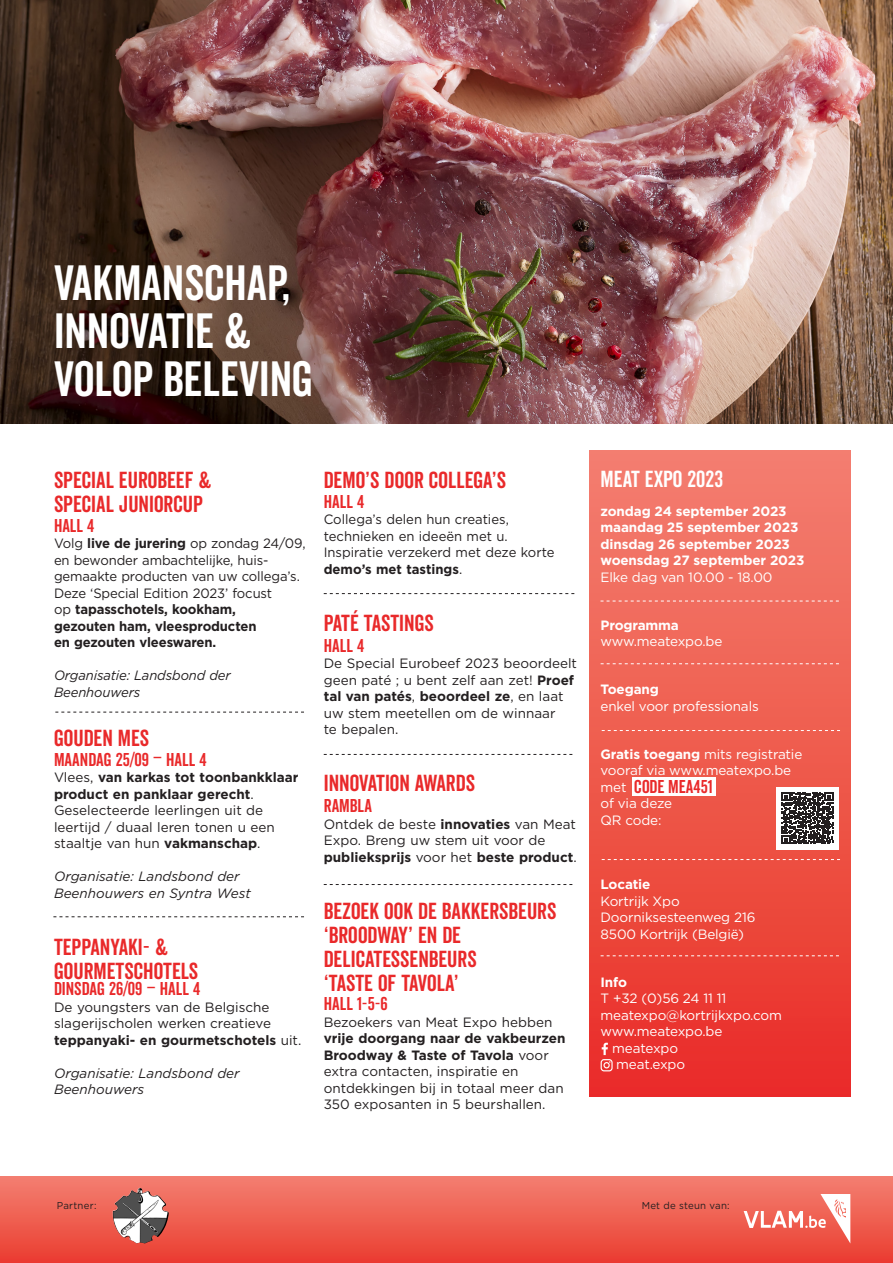
<style>
.page{position:relative;width:893px;height:1263px;background:#fff}
.page>*{position:absolute;margin:0;border:0;box-sizing:border-box;transform-origin:0 0}
.t1{font:48px/48px "Veneer Clean";color:#fff}
.Normaal{font:22.5px/24px "Veneer Clean";color:#e9292a}
.Normaal-2{font:22.5px "Veneer Clean";color:#fff}
.Normaal-3{font:18px "Veneer Clean";color:#e9292a}
.Normaal-4{font:13.5px/16.5px "Gotham";color:#231f20}
.t2{font:13.5px/16.5px "Gotham";letter-spacing:-.01em;color:#fff}
.Normaal-5{font:italic 13.5px/16.5px "Gotham";color:#231f20}
.t3{font:700 13.5px "Gotham";letter-spacing:-.01em;color:#fff}
.Normaal-6{font:9.9px "Gotham";letter-spacing:.03em;color:#231f20}
.s1{font-weight:700}
.s2{font-family:"Gotham";font-size:13.5px;color:#fff}
</style>
<div class="page">
<div style="left:0;top:1177px;width:893px;height:86px;background:linear-gradient(to bottom,#f38071,#ea3d31)"></div>
<img style="left:0;top:0;width:893px;height:423px">
<div style="left:589px;top:451px;width:261px;height:645px;background:linear-gradient(to bottom,#f38170,#e92f28)"></div>
<div style="left:632px;top:777px;width:84px;height:18px;background:#fff"></div>
<img style="left:113px;top:1188px;width:56px;height:55px">
<svg style="left:55px;top:712px;width:249px;height:1px"></svg>
<svg style="left:324px;top:884px;width:248px;height:1px"></svg>
<svg style="left:324px;top:754px;width:248px;height:1px"></svg>
<svg style="left:53px;top:916px;width:251px;height:1px"></svg>
<svg style="left:324px;top:593px;width:250px;height:1px"></svg>
<svg style="left:601px;top:663px;width:238px;height:1px"></svg>
<svg style="left:600px;top:601px;width:239px;height:1px"></svg>
<svg style="left:602px;top:859px;width:238px;height:1px"></svg>
<svg style="left:602px;top:730px;width:238px;height:1px"></svg>
<svg style="left:601px;top:955px;width:238px;height:1px"></svg>
<svg style="left:601px;top:1043px;width:12px;height:28px"></svg>
<svg style="left:744px;top:1194px;width:106px;height:49px"></svg>
<div style="left:776px;top:787px;width:63px;height:62px;background:#fff"></div>
<svg style="left:782px;top:792px;width:52px;height:52px"></svg>
<p class="t1" style="left:54px;top:258px;width:261px">VAKMANSCHAP,<br>INNOVATIE &amp;<br>VOLOP BELEVING</p>
<p class="Normaal" style="left:54px;top:468px;width:159px">SPECIAL EUROBEEF &amp;<br>SPECIAL JUNIORCUP</p>
<p class="Normaal-3" style="left:54px;top:514px;width:42px">HALL 4</p>
<p class="Normaal-4" style="left:54px;top:535px;width:253px">Volg <span class="s1">live de jurering</span> op zondag 24/09, en bewonder ambachtelijke, huis&shy;gemaakte producten van uw collega’s.<br>Deze ‘Special Edition 2023’ focust<br>op <span class="s1">tapasschotels, kookham,<br>gezouten ham, vleesproducten<br>en gezouten vleeswaren.</span></p>
<p class="Normaal-5" style="left:54px;top:667px;width:178px">Organisatie: Landsbond der<br>Beenhouwers</p>
<p class="Normaal" style="left:54px;top:726px;width:96px">GOUDEN MES</p>
<p class="Normaal-3" style="left:54px;top:748px;width:154px">MAANDAG 25/09 – HALL 4</p>
<p class="Normaal-4" style="left:54px;top:769px;width:246px">Vlees, <span class="s1">van karkas tot toonbankklaar product en panklaar gerecht</span>.<br>Geselecteerde leerlingen uit de leertijd / duaal leren tonen u een staaltje van hun <span class="s1">vakmanschap</span>.</p>
<p class="Normaal-5" style="left:54px;top:868px;width:198px">Organisatie: Landsbond der<br>Beenhouwers en Syntra West</p>
<p class="Normaal" style="left:54px;top:934px;width:146px">TEPPANYAKI- &amp;<br>GOURMETSCHOTELS</p>
<p class="Normaal-3" style="left:54px;top:978px;width:148px">DINSDAG 26/09 – HALL 4</p>
<p class="Normaal-4" style="left:54px;top:998px;width:249px">De youngsters van de Belgische slagerijscholen werken creatieve <span class="s1">teppanyaki- en gourmetschotels</span> uit.</p>
<p class="Normaal-5" style="left:54px;top:1064px;width:187px">Organisatie: Landsbond der<br>Beenhouwers</p>
<p class="Normaal" style="left:324px;top:468px;width:184px">DEMO’S DOOR COLLEGA’S</p>
<p class="Normaal-3" style="left:324px;top:490px;width:42px">HALL 4</p>
<p class="Normaal-4" style="left:324px;top:511px;width:232px">Collega’s delen hun creaties, technieken en ideeën met u.<br>Inspiratie verzekerd met deze korte <span class="s1">demo’s met tastings</span>.</p>
<p class="Normaal" style="left:324px;top:610px;width:112px">PATÉ TASTINGS</p>
<p class="Normaal-3" style="left:324px;top:634px;width:42px">HALL 4</p>
<p class="Normaal-4" style="left:324px;top:655px;width:255px">De Special Eurobeef 2023 beoordeelt geen paté ; u bent zelf aan zet! <span class="s1">Proef tal van patés</span>, <span class="s1">beoordeel ze</span>, en laat uw stem meetellen om de winnaar<br>te bepalen.</p>
<p class="Normaal" style="left:324px;top:771px;width:153px">INNOVATION AWARDS</p>
<p class="Normaal-3" style="left:324px;top:795px;width:50px">RAMBLA</p>
<p class="Normaal-4" style="left:324px;top:815px;width:254px">Ontdek de beste <span class="s1">innovaties</span> van Meat<br>Expo. Breng uw stem uit voor de <span class="s1">publieksprijs</span> voor het <span class="s1">beste product</span>.</p>
<p class="Normaal" style="left:324px;top:898px;width:234px">BEZOEK OOK DE BAKKERSBEURS ‘BROODWAY’ EN DE<br>DELICATESSENBEURS<br>‘TASTE OF TAVOLA’</p>
<p class="Normaal-3" style="left:324px;top:993px;width:66px">HALL 1-5-6</p>
<p class="Normaal-4" style="left:324px;top:1013px;width:243px">Bezoekers van Meat Expo hebben <span class="s1">vrije doorgang naar de vakbeurzen<br>Broodway &amp; Taste of Tavola</span> voor extra contacten, inspiratie en ontdekkingen bij in totaal meer dan<br>350 exposanten in 5 beurshallen.</p>
<p class="Normaal-2" style="left:600px;top:465px;width:124px">MEAT EXPO 2023</p>
<p class="t3" style="left:600px;top:502px;width:188px">zondag 24 september 2023</p>
<p class="t3" style="left:600px;top:518px;width:199px">maandag 25 september 2023</p>
<p class="t3" style="left:600px;top:535px;width:191px">dinsdag 26 september 2023</p>
<p class="t3" style="left:600px;top:551px;width:206px">woensdag 27 september 2023</p>
<p class="t2" style="left:600px;top:568px;width:174px">Elke dag van 10.00 - 18.00</p>
<p class="t3" style="left:600px;top:616px;width:80px">Programma</p>
<p class="t2" style="left:600px;top:633px;width:123px">www.meatexpo.be</p>
<p class="t3" style="left:600px;top:680px;width:60px">Toegang</p>
<p class="t2" style="left:600px;top:697px;width:160px">enkel voor professionals</p>
<p class="t2" style="left:600px;top:745px;width:203px"><span class="s1">Gratis toegang</span> mits registratie</p>
<p class="t2" style="left:600px;top:762px;width:192px">vooraf via www.meatexpo.be</p>
<p class="Normaal-3" style="left:600px;top:776px;width:114px"><span class="s2">met</span> CODE MEA451</p>
<p class="t2" style="left:600px;top:795px;width:73px">of via deze<br>QR code:</p>
<p class="t3" style="left:600px;top:875px;width:51px">Locatie</p>
<p class="t2" style="left:600px;top:892px;width:81px">Kortrijk Xpo</p>
<p class="t2" style="left:600px;top:909px;width:156px">Doorniksesteenweg 216</p>
<p class="t2" style="left:600px;top:925px;width:145px">8500 Kortrijk (België)</p>
<p class="t3" style="left:600px;top:973px;width:28px">Info</p>
<p class="t2" style="left:600px;top:990px;width:127px">T +32 (0)56 24 11 11</p>
<p class="t2" style="left:600px;top:1006px;width:183px">meatexpo@kortrijkxpo.com</p>
<p class="t2" style="left:600px;top:1023px;width:123px">www.meatexpo.be</p>
<p class="t2" style="left:612px;top:1039px;width:67px">meatexpo</p>
<p class="t2" style="left:616px;top:1056px;width:71px">meat.expo</p>
<p class="Normaal-6" style="left:57px;top:1199px;width:41px">Partner:</p>
<p class="Normaal-6" style="left:642px;top:1199px;width:89px">Met de steun van:</p>
</div>
